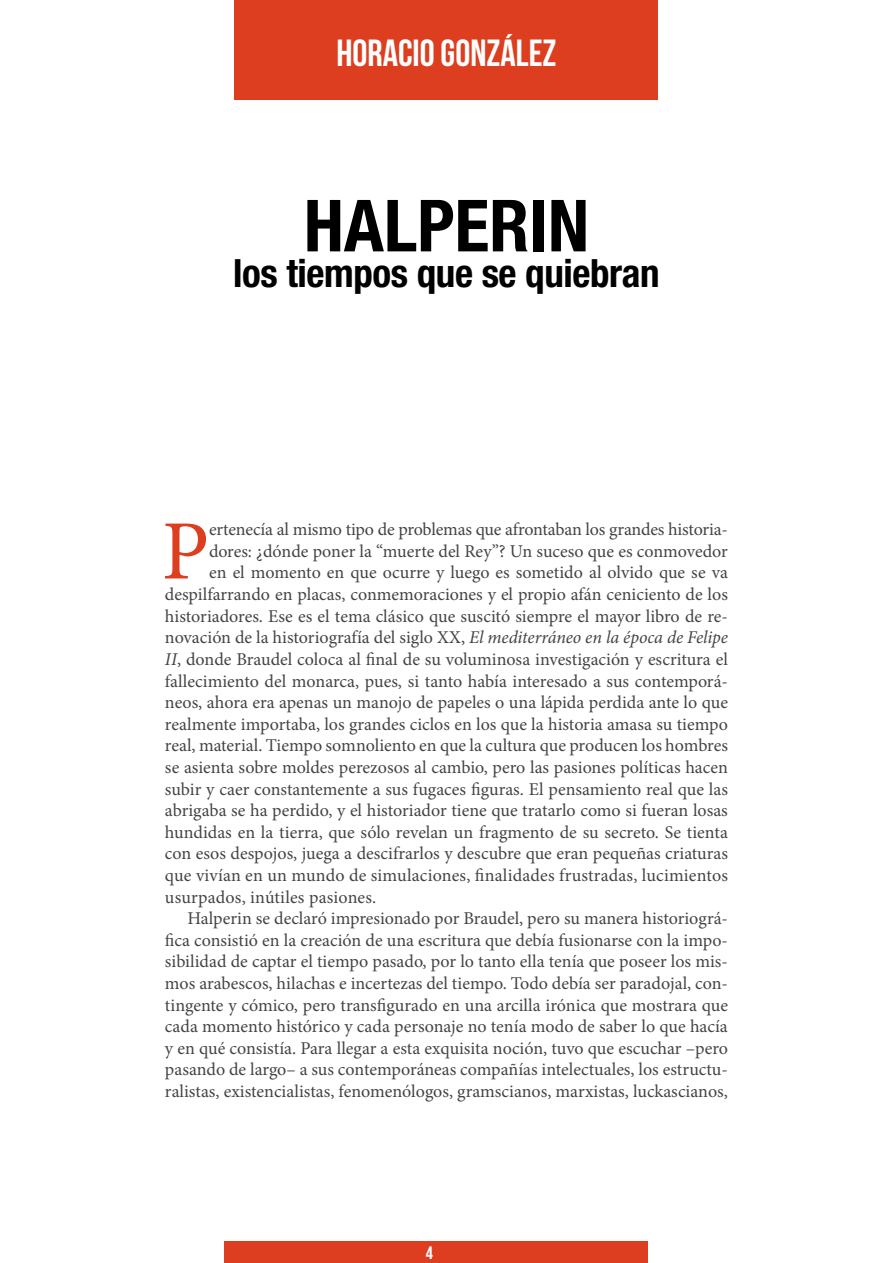
<style>
.page{position:relative;width:893px;height:1263px;background:#fff}
.page>*{position:absolute;margin:0;border:0;box-sizing:border-box;transform-origin:0 0}
.t1{font:84.45px "Minion Pro";color:#dc3e1f}
.t2{font:700 condensed 72px "Helvetica Neue";color:#000}
.t3{font:700 condensed 39px "Helvetica Neue";letter-spacing:-.01em;color:#000}
.t4{font:37.8px "Bebas Neue";color:#fff}
.t5{font:18px "Minion Pro";color:#454444}
.t6{font:18px "Bebas Neue";color:#fff}
.s1{font-style:italic}
</style>
<div class="page">
<div style="left:224px;top:1241px;width:423px;height:22px;background:#dc3e1f"></div>
<div style="left:235px;top:0;width:423px;height:99px;background:#dc3e1f"></div>
<h3 class="t4" style="left:336px;top:32px;width:222px">HORACIO GONZÁLEZ</h3>
<h2 class="t2" style="left:304px;top:182px;width:287px">HALPERIN</h2>
<h3 class="t3" style="left:233px;top:249px;width:428px">los tiempos que se quiebran</h3>
<h1 class="t1" style="left:162px;top:495px;width:49px">P</h1>
<p class="t5" style="left:209px;top:517px;width:520px">ertenecía al mismo tipo de problemas que afrontaban los grandes historia-</p>
<p class="t5" style="left:209px;top:539px;width:520px">dores: ¿dónde poner la “muerte del Rey”? Un suceso que es conmovedor</p>
<p class="t5" style="left:209px;top:561px;width:520px">en el momento en que ocurre y luego es sometido al olvido que se va</p>
<p class="t5" style="left:165px;top:582px;width:564px">despilfarrando en placas, conmemoraciones y el propio afán ceniciento de los</p>
<p class="t5" style="left:165px;top:604px;width:564px">historiadores. Ese es el tema clásico que suscitó siempre el mayor libro de re-</p>
<p class="t5" style="left:165px;top:625px;width:564px">novación de la historiografía del siglo XX, <span class="s1">El mediterráneo en la época de Felipe</span></p>
<p class="t5" style="left:165px;top:647px;width:564px"><span class="s1">II</span>, donde Braudel coloca al final de su voluminosa investigación y escritura el</p>
<p class="t5" style="left:165px;top:669px;width:564px">fallecimiento del monarca, pues, si tanto había interesado a sus contemporá-</p>
<p class="t5" style="left:165px;top:690px;width:565px">neos, ahora era apenas un manojo de papeles o una lápida perdida ante lo que</p>
<p class="t5" style="left:165px;top:712px;width:564px">realmente importaba, los grandes ciclos en los que la historia amasa su tiempo</p>
<p class="t5" style="left:165px;top:733px;width:564px">real, material. Tiempo somnoliento en que la cultura que producen los hombres</p>
<p class="t5" style="left:165px;top:755px;width:564px">se asienta sobre moldes perezosos al cambio, pero las pasiones políticas hacen</p>
<p class="t5" style="left:165px;top:777px;width:564px">subir y caer constantemente a sus fugaces figuras. El pensamiento real que las</p>
<p class="t5" style="left:165px;top:798px;width:564px">abrigaba se ha perdido, y el historiador tiene que tratarlo como si fueran losas</p>
<p class="t5" style="left:165px;top:820px;width:564px">hundidas en la tierra, que sólo revelan un fragmento de su secreto. Se tienta</p>
<p class="t5" style="left:165px;top:841px;width:564px">con esos despojos, juega a descifrarlos y descubre que eran pequeñas criaturas</p>
<p class="t5" style="left:165px;top:863px;width:564px">que vivían en un mundo de simulaciones, finalidades frustradas, lucimientos</p>
<p class="t5" style="left:165px;top:885px;width:213px">usurpados, inútiles pasiones.</p>
<p class="t5" style="left:187px;top:906px;width:542px">Halperin se declaró impresionado por Braudel, pero su manera historiográ-</p>
<p class="t5" style="left:165px;top:928px;width:564px">fica consistió en la creación de una escritura que debía fusionarse con la impo-</p>
<p class="t5" style="left:165px;top:949px;width:564px">sibilidad de captar el tiempo pasado, por lo tanto ella tenía que poseer los mis-</p>
<p class="t5" style="left:165px;top:971px;width:564px">mos arabescos, hilachas e incertezas del tiempo. Todo debía ser paradojal, con-</p>
<p class="t5" style="left:165px;top:993px;width:564px">tingente y cómico, pero transfigurado en una arcilla irónica que mostrara que</p>
<p class="t5" style="left:165px;top:1014px;width:564px">cada momento histórico y cada personaje no tenía modo de saber lo que hacía</p>
<p class="t5" style="left:165px;top:1036px;width:564px">y en qué consistía. Para llegar a esta exquisita noción, tuvo que escuchar –pero</p>
<p class="t5" style="left:165px;top:1057px;width:564px">pasando de largo– a sus contemporáneas compañías intelectuales, los estructu-</p>
<p class="t5" style="left:165px;top:1079px;width:564px">ralistas, existencialistas, fenomenólogos, gramscianos, marxistas, luckascianos,</p>
<p class="t6" style="left:426px;top:1243px;width:9px">4</p>
</div>
